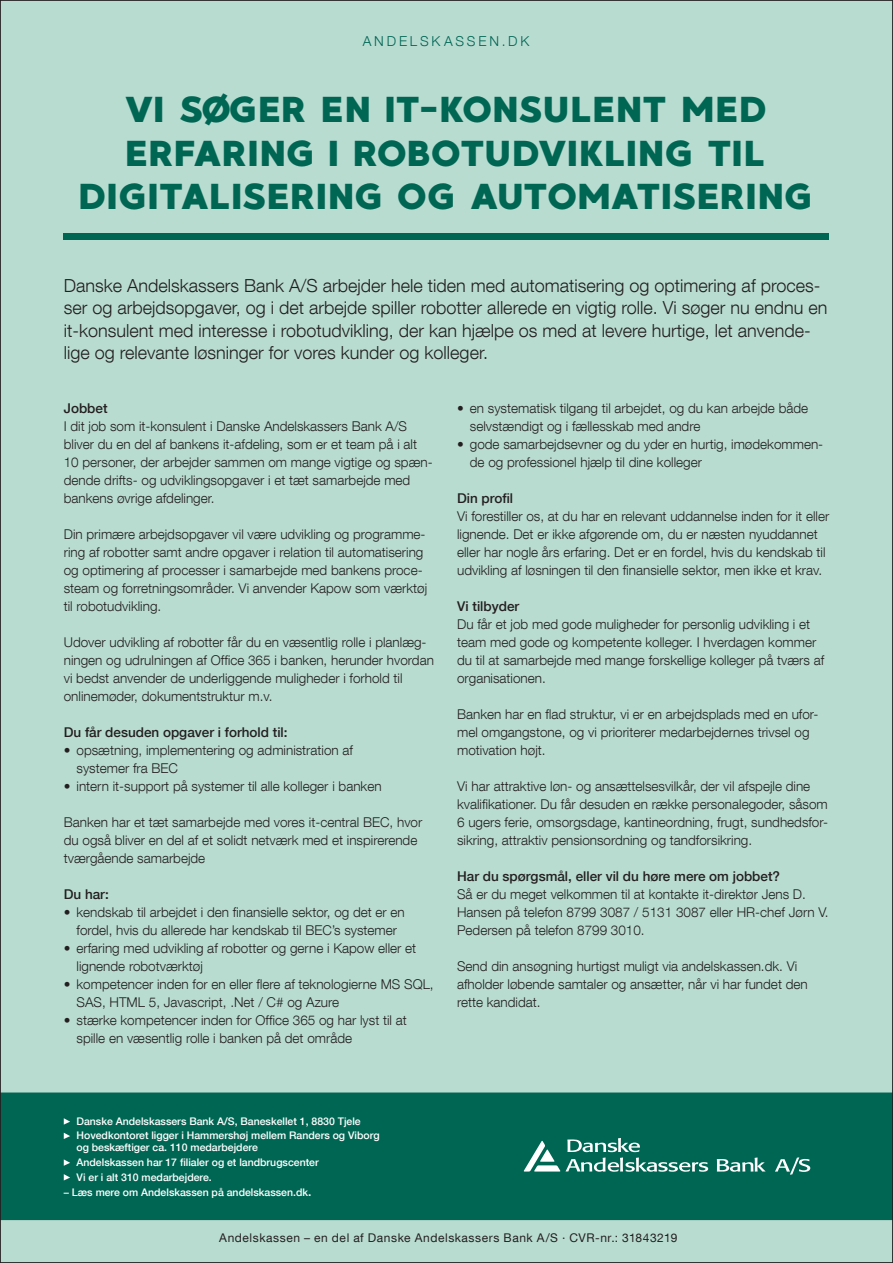
<style>
.page{position:relative;width:893px;height:1263px;background:#b9dcd1}
.page>*{position:absolute;margin:0;border:0;box-sizing:border-box;transform-origin:0 0}
.t1{font:36px/43.2px "MADE Good Time Grotesk";letter-spacing:-.05em;color:#006654;text-align:center}
.t2{font:300 18px/22.5px "Helvetica Neue LT Com";color:#231f20}
.t3{font:300 13.65px "Helvetica Neue LT Com";letter-spacing:.21em;color:#006654}
.t4{font:300 13.5px/18px "Helvetica Neue LT Com";color:#231f20}
.t5{font:500 13.5px "Helvetica Neue LT Com";color:#231f20}
.t6{font:12px "Helvetica Neue LT Com";letter-spacing:.045em;color:#231f20}
.t7{font:500 10.5px/14.5px "Helvetica Neue LT Com";color:#fff}
.s1{font-size:12px}
</style>
<div class="page">
<div style="left:64px;top:233px;width:765px;height:6px;background:#006654"></div>
<div style="left:2px;top:1092px;width:889px;height:128px;background:#006654"></div>
<svg style="left:64px;top:1118px;width:6px;height:6px"></svg>
<svg style="left:64px;top:1133px;width:6px;height:6px"></svg>
<svg style="left:64px;top:1159px;width:6px;height:7px"></svg>
<svg style="left:64px;top:1174px;width:6px;height:6px"></svg>
<svg style="left:566px;top:1138px;width:142px;height:34px;background:#378678"></svg>
<svg style="left:717px;top:1157px;width:48px;height:15px"></svg>
<svg style="left:524px;top:1141px;width:36px;height:30px"></svg>
<svg style="left:775px;top:1157px;width:35px;height:18px"></svg>
<p class="t3" style="left:363px;top:33px;width:168px">ANDELSKASSEN.DK</p>
<h1 class="t1" style="left:78px;top:88px;width:737px">VI SØGER EN IT-KONSULENT MED<br>ERFARING I ROBOTUDVIKLING TIL<br>DIGITALISERING OG AUTOMATISERING</h1>
<p class="t2" style="left:64px;top:274px;width:765px">Danske Andelskassers Bank A/S arbejder hele tiden med automatisering og optimering af proces&shy;ser og arbejdsopgaver, og i det arbejde spiller robotter allerede en vigtig rolle. Vi søger nu endnu en it-konsulent med interesse i robotudvikling, der kan hjælpe os med at levere hurtige, let anvende&shy;lige og relevante løsninger for vores kunder og kolleger.</p>
<p class="t5" style="left:64px;top:400px;width:45px">Jobbet</p>
<p class="t4" style="left:64px;top:417px;width:370px">I dit job som it-konsulent i Danske Andelskassers Bank A/S bliver du en del af bankens it-afdeling, som er et team på i alt 10 personer, der arbejder sammen om mange vigtige og spæn&shy;dende drifts- og udviklingsopgaver i et tæt samarbejde med bankens øvrige afdelinger.</p>
<p class="t4" style="left:64px;top:525px;width:365px">Din primære arbejdsopgaver vil være udvikling og programme&shy;ring af robotter samt andre opgaver i relation til automatisering og optimering af processer i samarbejde med bankens proce&shy;steam og forretningsområder. Vi anvender Kapow som værktøj til robotudvikling.</p>
<p class="t4" style="left:64px;top:633px;width:372px">Udover udvikling af robotter får du en væsentlig rolle i planlæg&shy;ningen og udrulningen af Office 365 i banken, herunder hvordan vi bedst anvender de underliggende muligheder i forhold til onlinemøder, dokumentstruktur m.v.</p>
<p class="t5" style="left:64px;top:724px;width:225px">Du får desuden opgaver i forhold til:</p>
<p class="t4" style="left:77px;top:741px;width:278px;text-indent:-13px">• opsætning, implementering og administration af systemer fra BEC</p>
<p class="t4" style="left:64px;top:777px;width:319px">• intern it-support på systemer til alle kolleger i banken</p>
<p class="t4" style="left:64px;top:813px;width:360px">Banken har et tæt samarbejde med vores it-central BEC, hvor du også bliver en del af et solidt netværk med et inspirerende tværgående samarbejde</p>
<p class="t5" style="left:64px;top:886px;width:47px">Du har:</p>
<p class="t4" style="left:64px;top:903px;width:343px;text-align:center">• kendskab til arbejdet i den finansielle sektor, og det er en fordel, hvis du allerede har kendskab til BEC’s systemer</p>
<p class="t4" style="left:77px;top:939px;width:341px;text-indent:-13px">• erfaring med udvikling af robotter og gerne i Kapow eller et lignende robotværktøj</p>
<p class="t4" style="left:77px;top:975px;width:359px;text-indent:-13px">• kompetencer inden for en eller flere af teknologierne MS SQL,<br>SAS, HTML 5, Javascript, .Net / C# og Azure</p>
<p class="t4" style="left:77px;top:1011px;width:332px;text-indent:-13px">• stærke kompetencer inden for Office 365 og har lyst til at spille en væsentlig rolle i banken på det område</p>
<p class="t4" style="left:470px;top:399px;width:340px;text-indent:-13px">• en systematisk tilgang til arbejdet, og du kan arbejde både selvstændigt og i fællesskab med andre</p>
<p class="t4" style="left:470px;top:435px;width:355px;text-indent:-13px">• gode samarbejdsevner og du yder en hurtig, imødekommen&shy;de og professionel hjælp til dine kolleger</p>
<p class="t5" style="left:457px;top:490px;width:58px">Din profil</p>
<p class="t4" style="left:457px;top:507px;width:374px">Vi forestiller os, at du har en relevant uddannelse inden for it eller lignende. Det er ikke afgørende om, du er næsten nyuddannet eller har nogle års erfaring. Det er en fordel, hvis du kendskab til udvikling af løsningen til den finansielle sektor, men ikke et krav.</p>
<p class="t5" style="left:457px;top:598px;width:64px">Vi tilbyder</p>
<p class="t4" style="left:457px;top:615px;width:369px">Du får et job med gode muligheder for personlig udvikling i et team med gode og kompetente kolleger. I hverdagen kommer du til at samarbejde med mange forskellige kolleger på tværs af organisationen.</p>
<p class="t4" style="left:457px;top:705px;width:363px">Banken har en flad struktur, vi er en arbejdsplads med en ufor&shy;mel omgangstone, og vi prioriterer medarbejdernes trivsel og motivation højt.</p>
<p class="t4" style="left:457px;top:777px;width:372px">Vi har attraktive løn- og ansættelsesvilkår, der vil afspejle dine kvalifikationer. Du får desuden en række personalegoder, såsom 6 ugers ferie, omsorgsdage, kantineordning, frugt, sundhedsfor&shy;sikring, attraktiv pensionsordning og tandforsikring.</p>
<p class="t5" style="left:457px;top:868px;width:324px">Har du spørgsmål, eller vil du høre mere om jobbet?</p>
<p class="t4" style="left:457px;top:885px;width:373px">Så er du meget velkommen til at kontakte it-direktør Jens D.<br>Hansen på telefon 8799 3087 / 5131 3087 eller HR-chef Jørn V.<br>Pedersen på telefon 8799 3010.</p>
<p class="t4" style="left:457px;top:957px;width:352px">Send din ansøgning hurtigst muligt via andelskassen.dk. Vi afholder løbende samtaler og ansætter, når vi har fundet den rette kandidat.</p>
<p class="t7" style="left:77px;top:1113px;width:305px">Danske Andelskassers Bank A/S, Baneskellet 1, 8830 Tjele<br>Hovedkontoret ligger i Hammershøj mellem Randers og Viborg</p>
<p class="t7" style="left:77px;top:1140px;width:244px">og beskæftiger ca. 110 medarbejdere<br>Andelskassen har 17 filialer og et landbrugscenter<br>Vi er i alt 310 medarbejdere.</p>
<p class="t7" style="left:64px;top:1184px;width:249px">– Læs mere om Andelskassen på andelskassen.dk<span class="s1">.</span></p>
<p class="t6" style="left:219px;top:1230px;width:460px">Andelskassen – en del af Danske Andelskassers Bank A/S · CVR-nr.: 31843219</p>
</div>
